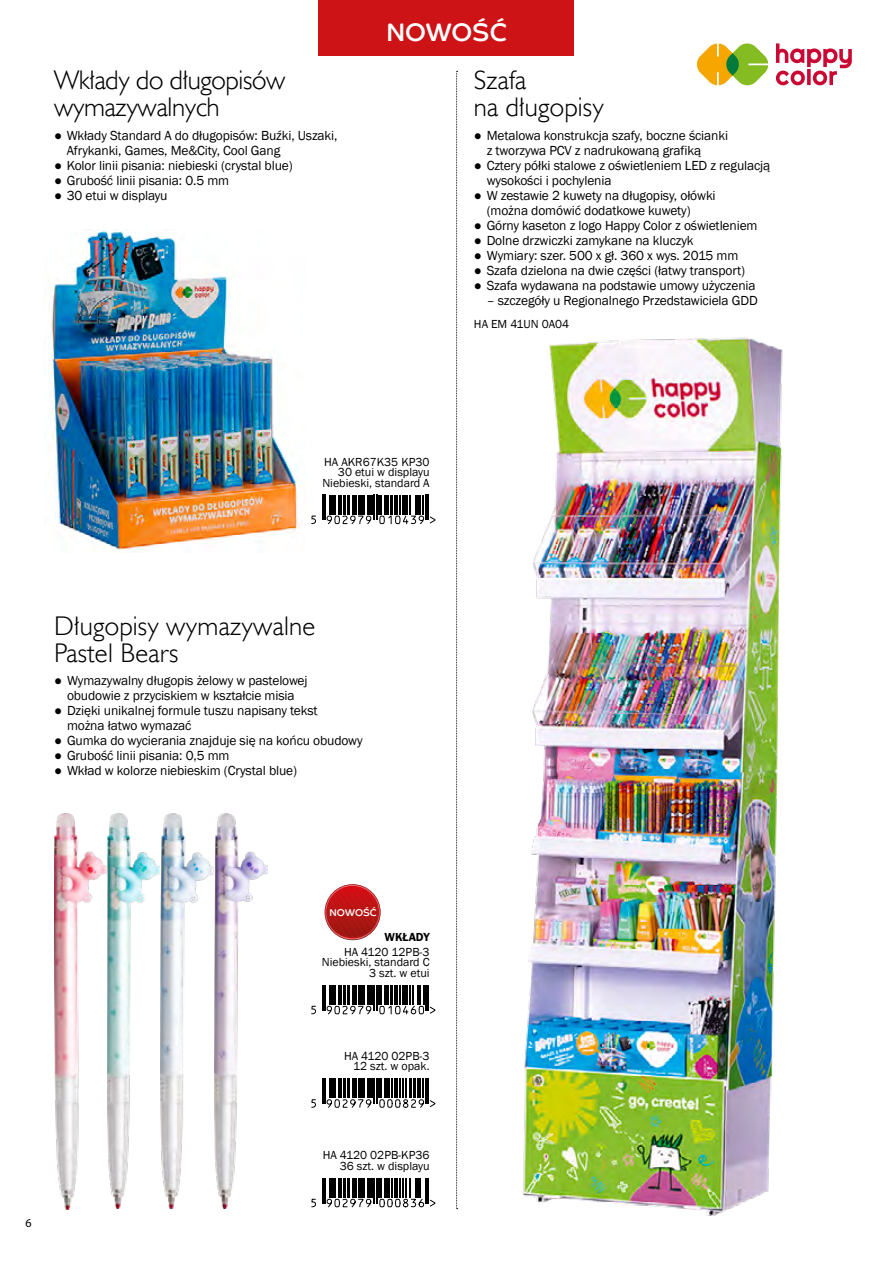
<style>
.page{position:relative;width:893px;height:1263px;background:#fff}
.page>*{position:absolute;margin:0;border:0;box-sizing:border-box;transform-origin:0 0}
.t1{font:27px/27px "Humanst 521 Lt EU";letter-spacing:.01em;color:#000}
.t2{font:27px/27px "Humanst 521 Lt EU";letter-spacing:-.01em;color:#000}
.t3{font:25.5px "Co Headline Corp";color:#fff}
.t4{font:13.5px/15px "Franklin Gothic";letter-spacing:-.01em;color:#000}
.t5{font:12px/10.5px "Franklin Gothic";color:#000;text-align:right}
.t6{font:600 12px "Franklin Gothic";color:#000}
.t7{font:12px "Myriad Pro";color:#000}
.t8{font:9.9px "Co Headline Corp";color:#fff}
</style>
<div class="page">
<img style="left:523px;top:337px;width:260px;height:879px">
<svg style="left:311px;top:1006px;width:5px;height:8px"></svg>
<svg style="left:322px;top:985px;width:113px;height:29px"></svg>
<svg style="left:311px;top:1078px;width:125px;height:30px"></svg>
<img style="left:55px;top:813px;width:212px;height:396px">
<img style="left:44px;top:229px;width:262px;height:323px">
<svg style="left:311px;top:1178px;width:125px;height:30px"></svg>
<svg style="left:456px;top:71px;width:2px;height:1138px"></svg>
<svg style="left:311px;top:516px;width:5px;height:8px"></svg>
<svg style="left:322px;top:495px;width:113px;height:29px"></svg>
<div style="left:319px;top:0;width:255px;height:55px;background:#cd1316"></div>
<svg style="left:326px;top:886px;width:53px;height:52px"></svg>
<svg style="left:325px;top:885px;width:55px;height:55px;background:#b91a19"></svg>
<svg style="left:696px;top:43px;width:72px;height:43px"></svg>
<svg style="left:776px;top:43px;width:76px;height:42px"></svg>
<h1 class="t2" style="left:54px;top:66px;width:233px">Wkłady do długopisów wymazywalnych</h1>
<p class="t4" style="left:67px;top:128px;width:272px;text-indent:-13px">● Wkłady Standard A do długopisów: Buźki, Uszaki,<br>Afrykanki, Games, Me&amp;City, Cool Gang</p>
<p class="t4" style="left:54px;top:158px;width:240px">● Kolor linii pisania: niebieski (crystal blue)</p>
<p class="t4" style="left:54px;top:173px;width:177px">● Grubość linii pisania: 0.5 mm</p>
<p class="t4" style="left:54px;top:188px;width:115px">● 30 etui w displayu</p>
<h2 class="t3" style="left:386px;top:17px;width:122px">NOWOŚĆ</h2>
<h1 class="t1" style="left:474px;top:66px;width:132px">Szafa<br>na długopisy</h1>
<p class="t4" style="left:487px;top:128px;width:243px;text-indent:-13px">● Metalowa konstrukcja szafy, boczne ścianki z tworzywa PCV z nadrukowaną grafiką</p>
<p class="t4" style="left:487px;top:158px;width:285px;text-indent:-13px">● Cztery półki stalowe z oświetleniem LED z regulacją wysokości i pochylenia</p>
<p class="t4" style="left:487px;top:188px;width:231px;text-indent:-13px">● W zestawie 2 kuwety na długopisy, ołówki (można domówić dodatkowe kuwety)</p>
<p class="t4" style="left:474px;top:218px;width:285px">● Górny kaseton z logo Happy Color z oświetleniem</p>
<p class="t4" style="left:474px;top:233px;width:221px">● Dolne drzwiczki zamykane na kluczyk</p>
<p class="t4" style="left:474px;top:248px;width:266px">● Wymiary: szer. 500 x gł. 360 x wys. 2015 mm</p>
<p class="t4" style="left:474px;top:263px;width:273px">● Szafa dzielona na dwie części (łatwy transport)</p>
<p class="t4" style="left:474px;top:278px;width:283px">● Szafa wydawana na podstawie umowy użyczenia</p>
<p class="t4" style="left:487px;top:293px;width:273px">– szczegóły u Regionalnego Przedstawiciela GDD</p>
<p class="t5" style="left:474px;top:319px;width:97px">HA EM 41UN 0A04</p>
<p class="t5" style="left:322px;top:457px;width:109px">HA AKR67K35 KP30<br>30 etui w displayu<br>Niebieski, standard A</p>
<h1 class="t1" style="left:54px;top:611px;width:263px">Długopisy wymazywalne<br>Pastel Bears</h1>
<p class="t4" style="left:54px;top:673px;width:255px;text-align:center">● Wymazywalny długopis żelowy w pastelowej obudowie z przyciskiem w kształcie misia</p>
<p class="t4" style="left:67px;top:703px;width:252px;text-indent:-13px">● Dzięki unikalnej formule tuszu napisany tekst można łatwo wymazać</p>
<p class="t4" style="left:54px;top:733px;width:310px">● Gumka do wycierania znajduje się na końcu obudowy</p>
<p class="t4" style="left:54px;top:748px;width:177px">● Grubość linii pisania: 0,5 mm</p>
<p class="t4" style="left:54px;top:763px;width:244px">● Wkład w kolorze niebieskim (Crystal blue)</p>
<p class="t7" style="left:26px;top:1216px;width:8px">6</p>
<p class="t8" style="left:330px;top:907px;width:48px">NOWOŚĆ</p>
<p class="t6" style="left:385px;top:930px;width:47px">WKŁADY</p>
<p class="t5" style="left:322px;top:947px;width:109px">HA 4120 12PB-3<br>Niebieski, standard C<br>3 szt. w etui</p>
<p class="t5" style="left:344px;top:1051px;width:87px">HA 4120 02PB-3<br>12 szt. w opak.</p>
<p class="t5" style="left:323px;top:1150px;width:108px">HA 4120 02PB-KP36<br>36 szt. w displayu</p>
</div>
